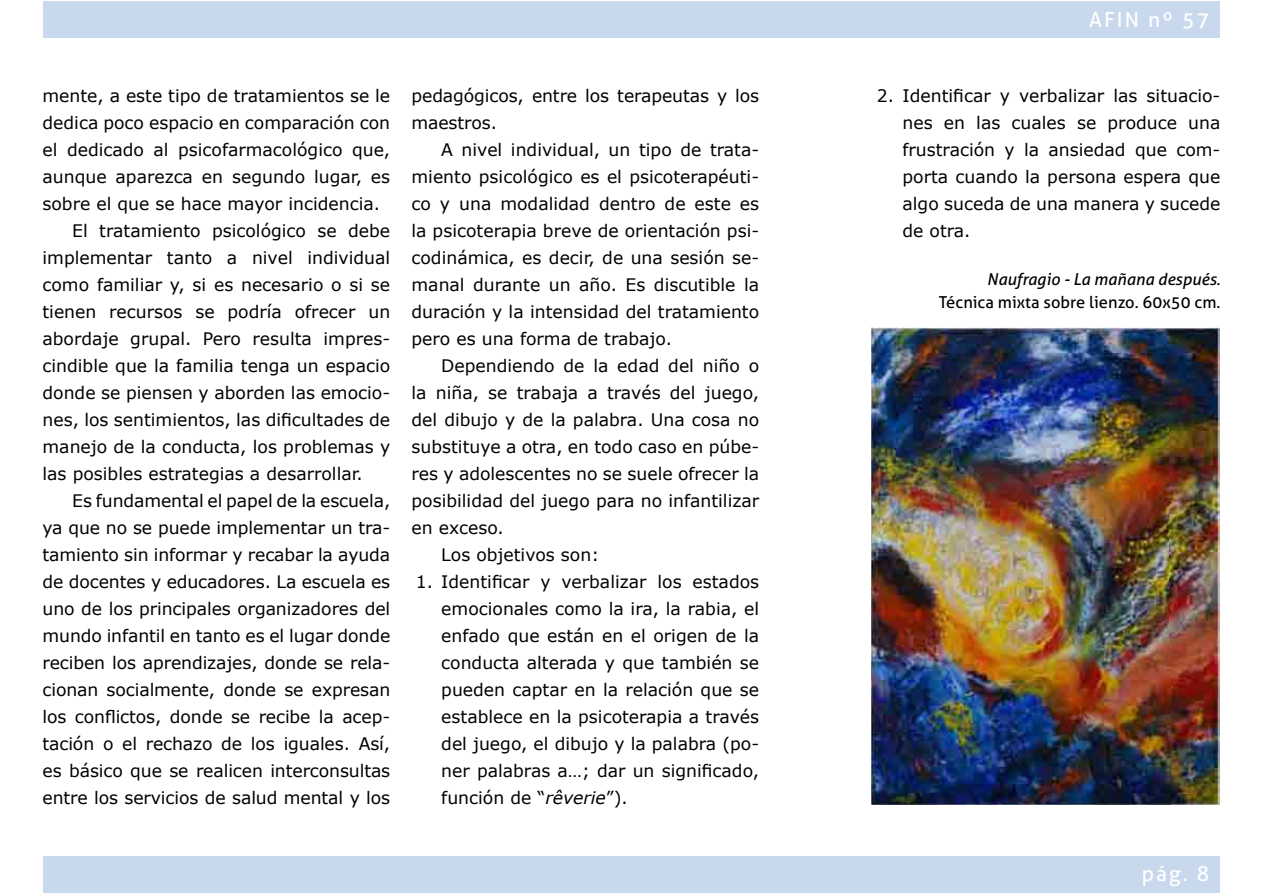
<style>
.page{position:relative;width:1263px;height:893px;background:#fff}
.page>*{position:absolute;margin:0;border:0;box-sizing:border-box;transform-origin:0 0}
.t1{font:21px "Aller";letter-spacing:.1em;color:#fff}
.t2{font:17.25px/27px "Verdana";color:#000;text-align:justify}
.t3{font:16.5px "Aller";color:#000}
.t4{font:italic 16.5px "Aller";color:#000}
.s1{font-style:italic}
</style>
<div class="page">
<div style="left:43px;top:1px;width:1177px;height:37px;background:#c8d9ee"></div>
<div style="left:43px;top:856px;width:1177px;height:37px;background:#c8d9ee"></div>
<img style="left:871px;top:327px;width:348px;height:478px">
<p class="t2" style="left:43px;top:83px;width:349px">mente, a este tipo de tratamientos se le</p>
<p class="t2" style="left:43px;top:110px;width:349px">dedica poco espacio en comparación con</p>
<p class="t2" style="left:43px;top:137px;width:349px">el dedicado al psicofarmacológico que,</p>
<p class="t2" style="left:43px;top:164px;width:349px">aunque aparezca en segundo lugar, es</p>
<p class="t2" style="left:43px;top:191px;width:339px">sobre el que se hace mayor incidencia.</p>
<p class="t2" style="left:72px;top:218px;width:319px">El tratamiento psicológico se debe</p>
<p class="t2" style="left:43px;top:245px;width:349px">implementar tanto a nivel individual</p>
<p class="t2" style="left:43px;top:272px;width:349px">como familiar y, si es necesario o si se</p>
<p class="t2" style="left:43px;top:299px;width:349px">tienen recursos se podría ofrecer un</p>
<p class="t2" style="left:43px;top:326px;width:349px">abordaje grupal. Pero resulta impres-</p>
<p class="t2" style="left:43px;top:353px;width:349px">cindible que la familia tenga un espacio</p>
<p class="t2" style="left:43px;top:380px;width:349px">donde se piensen y aborden las emocio-</p>
<p class="t2" style="left:43px;top:407px;width:349px">nes, los sentimientos, las dificultades de</p>
<p class="t2" style="left:43px;top:434px;width:349px">manejo de la conducta, los problemas y</p>
<p class="t2" style="left:43px;top:461px;width:322px">las posibles estrategias a desarrollar.</p>
<p class="t2" style="left:72px;top:488px;width:319px">Es fundamental el papel de la escuela,</p>
<p class="t2" style="left:43px;top:515px;width:349px">ya que no se puede implementar un tra-</p>
<p class="t2" style="left:43px;top:542px;width:349px">tamiento sin informar y recabar la ayuda</p>
<p class="t2" style="left:43px;top:569px;width:349px">de docentes y educadores. La escuela es</p>
<p class="t2" style="left:43px;top:596px;width:349px">uno de los principales organizadores del</p>
<p class="t2" style="left:43px;top:623px;width:349px">mundo infantil en tanto es el lugar donde</p>
<p class="t2" style="left:43px;top:650px;width:349px">reciben los aprendizajes, donde se rela-</p>
<p class="t2" style="left:43px;top:677px;width:349px">cionan socialmente, donde se expresan</p>
<p class="t2" style="left:43px;top:704px;width:349px">los conflictos, donde se recibe la acep-</p>
<p class="t2" style="left:43px;top:731px;width:349px">tación o el rechazo de los iguales. Así,</p>
<p class="t2" style="left:43px;top:758px;width:349px">es básico que se realicen interconsultas</p>
<p class="t2" style="left:43px;top:785px;width:349px">entre los servicios de salud mental y los</p>
<p class="t2" style="left:411px;top:83px;width:349px">pedagógicos, entre los terapeutas y los maestros.</p>
<p class="t2" style="left:411px;top:137px;width:349px;text-indent:30px">A nivel individual, un tipo de trata&shy;miento psicológico es el psicoterapéuti&shy;co y una modalidad dentro de este es la psicoterapia breve de orientación psi&shy;codinámica, es decir, de una sesión se&shy;manal durante un año. Es discutible la duración y la intensidad del tratamiento pero es una forma de trabajo.</p>
<p class="t2" style="left:441px;top:353px;width:319px">Dependiendo de la edad del niño o</p>
<p class="t2" style="left:411px;top:380px;width:349px">la niña, se trabaja a través del juego,</p>
<p class="t2" style="left:411px;top:407px;width:349px">del dibujo y de la palabra. Una cosa no</p>
<p class="t2" style="left:411px;top:434px;width:349px">substituye a otra, en todo caso en púbe-</p>
<p class="t2" style="left:411px;top:461px;width:349px">res y adolescentes no se suele ofrecer la</p>
<p class="t2" style="left:411px;top:488px;width:349px">posibilidad del juego para no infantilizar</p>
<p class="t2" style="left:411px;top:515px;width:94px">en exceso.</p>
<p class="t2" style="left:441px;top:542px;width:159px">Los objetivos son:</p>
<p class="t2" style="left:441px;top:569px;width:319px;text-indent:-26px">1. Identificar y verbalizar los estados emocionales como la ira, la rabia, el enfado que están en el origen de la conducta alterada y que también se pueden captar en la relación que se establece en la psicoterapia a través del juego, el dibujo y la palabra (po&shy;ner palabras a…; dar un significado, función de “<span class="s1">rêverie</span>”).</p>
<p class="t1" style="left:1089px;top:7px;width:122px">AFIN nº 57</p>
<p class="t2" style="left:902px;top:83px;width:319px;text-indent:-26px">2. Identificar y verbalizar las situacio&shy;nes en las cuales se produce una frustración y la ansiedad que com&shy;porta cuando la persona espera que algo suceda de una manera y sucede de otra.</p>
<p class="t4" style="left:987px;top:269px;width:235px">Naufragio - La mañana después.</p>
<p class="t3" style="left:939px;top:292px;width:283px">Técnica mixta sobre lienzo. 60x50 cm.</p>
<p class="t1" style="left:1142px;top:861px;width:69px">pág. 8</p>
</div>
